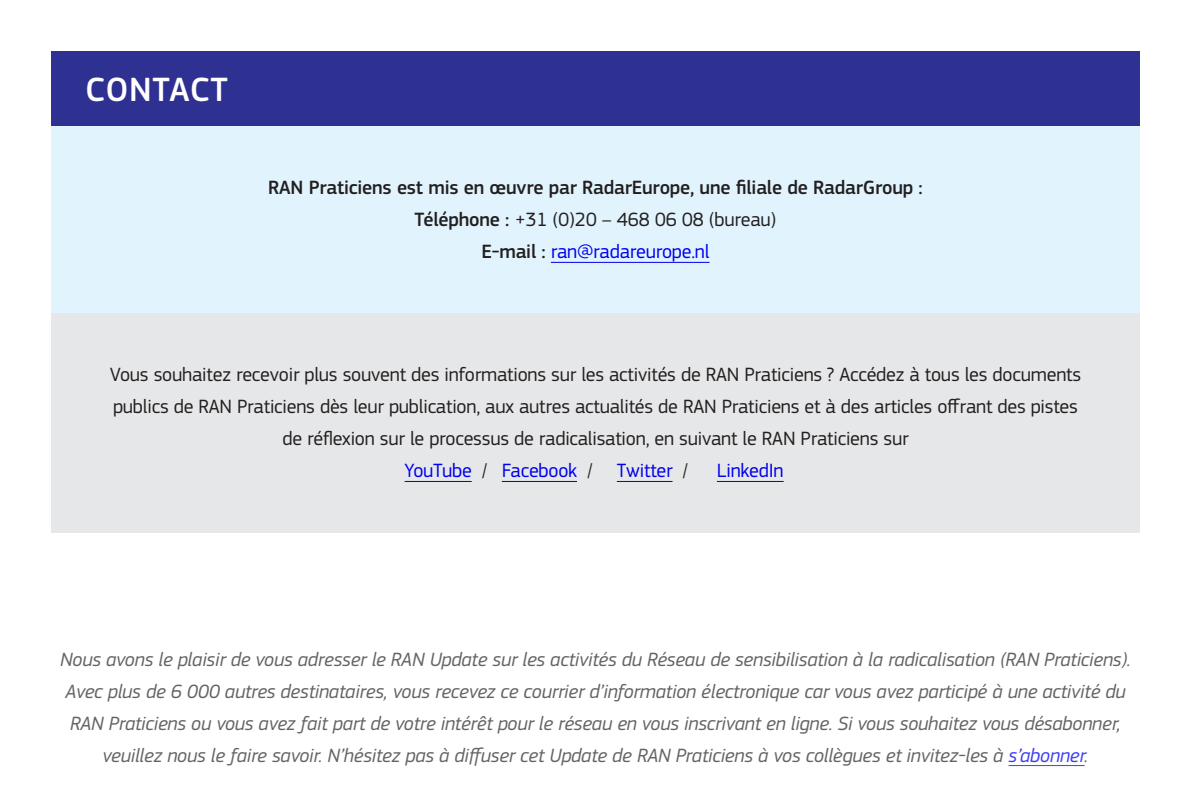
<style>
.page{position:relative;width:1191px;height:811px;background:#fff}
.page>*{position:absolute;margin:0;border:0;box-sizing:border-box;transform-origin:0 0}
.t1{font:500 35px "EC Square Sans Pro";letter-spacing:.02em;color:#fff}
.body{font:italic 20px/32px "EC Square Sans Pro";letter-spacing:-.01em;color:#636466;text-align:center}
.footer_soc_media{font:20px/32px "EC Square Sans Pro";letter-spacing:-.01em;color:#231f20;text-align:center}
.footer_contact{font:500 20px "EC Square Sans Pro";letter-spacing:-.01em;color:#231f20}
.footer_contact-2{font:20px "EC Square Sans Pro";letter-spacing:-.01em;color:#231f20}
.body-2{font:20px "EC Square Sans Pro";letter-spacing:-.01em;color:#00e}
.footer_contact-3{font:20px "EC Square Sans Pro";letter-spacing:-.01em;color:#00e}
.s1{font-weight:500}
.s2{font-weight:500;color:#231f20}
.s3{color:#231f20}
.s4{color:#4040f2}
</style>
<div class="page">
<div style="left:51px;top:52px;width:1089px;height:74px;background:#2e3092"></div>
<div style="left:51px;top:127px;width:1089px;height:123px;background:#e1f4fd"></div>
<div style="left:51px;top:191px;width:1089px;height:123px;background:#e1f4fd"></div>
<hr style="left:551px;top:262px;width:158px;height:1px;background:#00e">
<div style="left:51px;top:313px;width:1089px;height:219px;background:#e6e7e8"></div>
<hr style="left:404px;top:481px;width:68px;height:1px;background:#00e">
<hr style="left:502px;top:481px;width:75px;height:1px;background:#00e">
<hr style="left:617px;top:481px;width:55px;height:1px;background:#00e">
<hr style="left:717px;top:481px;width:66px;height:1px;background:#00e">
<hr style="left:1008px;top:765px;width:76px;height:1px;background:#4040f2">
<h2 class="t1" style="left:85px;top:69px;width:144px">CONTACT</h2>
<p class="footer_contact" style="left:268px;top:176px;width:656px">RAN Praticiens est mis en œuvre par RadarEurope, une filiale de RadarGroup :</p>
<p class="footer_contact-2" style="left:414px;top:208px;width:363px"><span class="s1">Téléphone :</span> +31 (0)20 – 468 06 08 (bureau)</p>
<p class="footer_contact-3" style="left:481px;top:240px;width:229px"><span class="s2">E-mail :</span> ran@radareurope.nl</p>
<p class="footer_soc_media" style="left:110px;top:359px;width:973px">Vous souhaitez recevoir plus souvent des informations sur les activités de RAN Praticiens ? Accédez à tous les documents publics de RAN Praticiens dès leur publication, aux autres actualités de RAN Praticiens et à des articles offrant des pistes de réflexion sur le processus de radicalisation, en suivant le RAN Praticiens sur</p>
<p class="body-2" style="left:404px;top:459px;width:84px">YouTube <span class="s3">/</span></p>
<p class="body-2" style="left:502px;top:459px;width:92px">Facebook <span class="s3">/</span></p>
<p class="body-2" style="left:617px;top:459px;width:73px">Twitter <span class="s3">/</span></p>
<p class="body-2" style="left:717px;top:459px;width:68px">LinkedIn</p>
<p class="body" style="left:60px;top:643px;width:1072px">Nous avons le plaisir de vous adresser le RAN Update sur les activités du Réseau de sensibilisation à la radicalisation (RAN Praticiens).<br>Avec plus de 6 000 autres destinataires, vous recevez ce courrier d’information électronique car vous avez participé à une activité du RAN Praticiens ou vous avez fait part de votre intérêt pour le réseau en vous inscrivant en ligne. Si vous souhaitez vous désabonner, veuillez nous le faire savoir. N’hésitez pas à diffuser cet Update de RAN Praticiens à vos collègues et invitez-les à <span class="s4">s’abonner</span>.</p>
</div>
